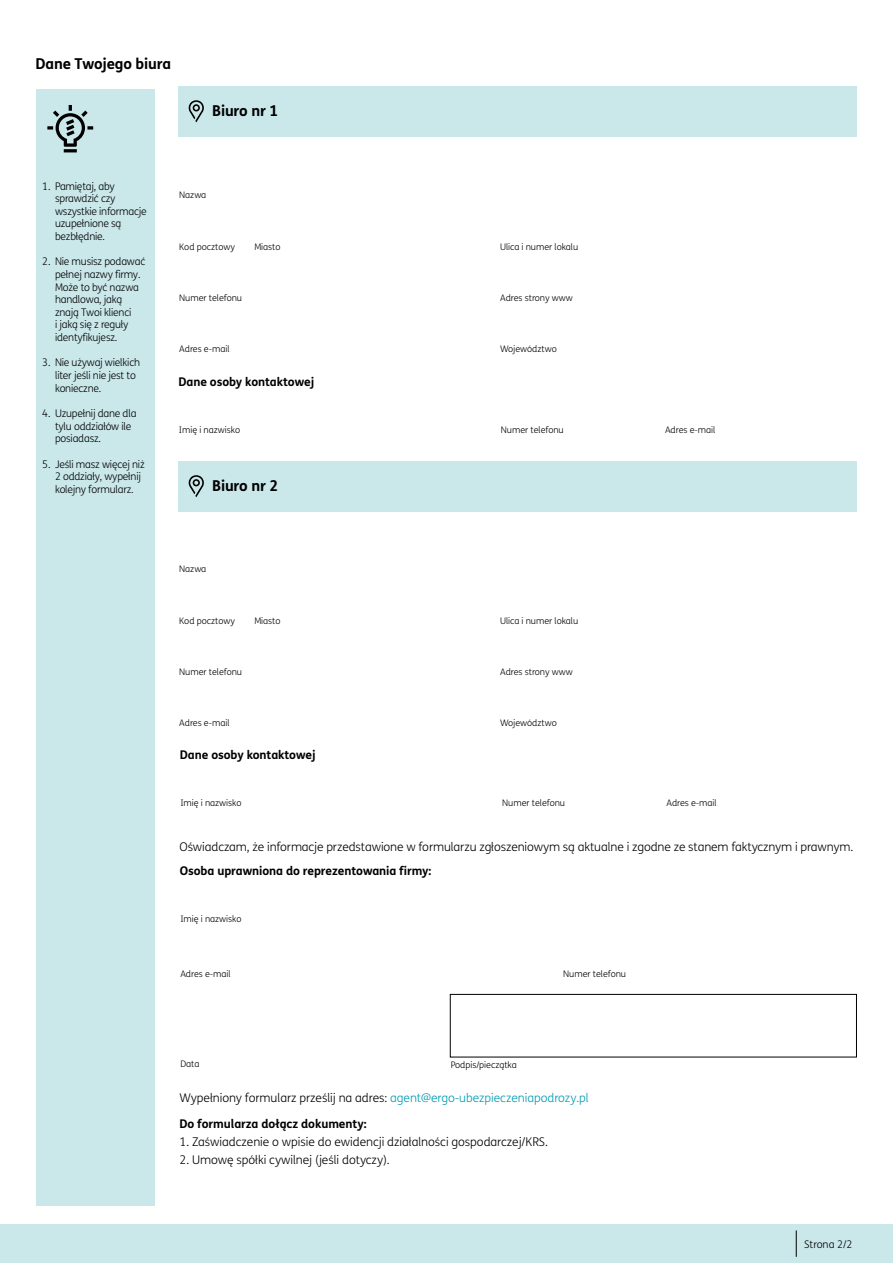
<style>
.page{position:relative;width:893px;height:1263px;background:#fff}
.page>*{position:absolute;margin:0;border:0;box-sizing:border-box;transform-origin:0 0}
.t1{font:700 15px "FS Me";letter-spacing:-.01em;color:#000}
.t2{font:300 12px "FS Me";letter-spacing:-.005em;color:#000}
.t3{font:700 12px "FS Me";letter-spacing:-.005em;color:#000}
.t4{font:300 10.5px/12.6px "FS Me";letter-spacing:-.02em;color:#000}
.t5{font:300 9px "FS Me";letter-spacing:-.005em;color:#000}
.s1{color:#009cb4}
</style>
<div class="page">
<div style="left:0;top:1225px;width:893px;height:38px;background:#cae7ea"></div>
<svg style="left:796px;top:1230px;width:1px;height:27px"></svg>
<div style="left:178px;top:86px;width:678px;height:51px;background:#cae7ea"></div>
<div style="left:178px;top:461px;width:678px;height:51px;background:#cae7ea"></div>
<div style="left:36px;top:89px;width:119px;height:1116px;background:#cae7ea"></div>
<svg style="left:47px;top:105px;width:46px;height:47px"></svg>
<svg style="left:188px;top:100px;width:16px;height:22px"></svg>
<svg style="left:188px;top:475px;width:16px;height:22px"></svg>
<div style="left:450px;top:994px;width:407px;height:63px;border:1px solid #000"></div>
<h1 class="t1" style="left:36px;top:52px;width:137px">Dane Twojego biura</h1>
<h1 class="t1" style="left:212px;top:99px;width:68px">Biuro nr 1</h1>
<p class="t4" style="left:55px;top:179px;width:93px;text-indent:-13px">1. Pamiętaj, aby sprawdzić czy wszystkie informacje uzupełnione są bezbłędnie.</p>
<p class="t4" style="left:55px;top:255px;width:92px;text-indent:-13px">2. Nie musisz podawać pełnej nazwy firmy.<br>Może to być nazwa handlowa, jaką znają Twoi klienci<br>i jaką się z reguły identyfikujesz.</p>
<p class="t4" style="left:55px;top:356px;width:87px;text-indent:-13px">3. Nie używaj wielkich liter jeśli nie jest to konieczne.</p>
<p class="t4" style="left:55px;top:407px;width:83px;text-indent:-13px">4. Uzupełnij dane dla tylu oddziałów ile posiadasz.</p>
<p class="t4" style="left:55px;top:457px;width:91px;text-indent:-13px">5. Jeśli masz więcej niż<br>2 oddziały, wypełnij kolejny formularz.</p>
<p class="t5" style="left:179px;top:189px;width:29px">Nazwa</p>
<p class="t5" style="left:179px;top:241px;width:57px">Kod pocztowy</p>
<p class="t5" style="left:254px;top:241px;width:28px">Miasto</p>
<p class="t5" style="left:500px;top:241px;width:80px">Ulica i numer lokalu</p>
<p class="t5" style="left:179px;top:292px;width:64px">Numer telefonu</p>
<p class="t5" style="left:500px;top:292px;width:74px">Adres strony www</p>
<p class="t5" style="left:179px;top:343px;width:52px">Adres e-mail</p>
<p class="t5" style="left:500px;top:343px;width:58px">Województwo</p>
<p class="t3" style="left:178px;top:372px;width:137px">Dane osoby kontaktowej</p>
<p class="t5" style="left:179px;top:423px;width:63px">Imię i nazwisko</p>
<p class="t5" style="left:501px;top:423px;width:64px">Numer telefonu</p>
<p class="t5" style="left:665px;top:423px;width:52px">Adres e-mail</p>
<h1 class="t1" style="left:212px;top:474px;width:68px">Biuro nr 2</h1>
<p class="t5" style="left:179px;top:562px;width:29px">Nazwa</p>
<p class="t5" style="left:179px;top:614px;width:57px">Kod pocztowy</p>
<p class="t5" style="left:254px;top:614px;width:28px">Miasto</p>
<p class="t5" style="left:500px;top:614px;width:80px">Ulica i numer lokalu</p>
<p class="t5" style="left:179px;top:665px;width:64px">Numer telefonu</p>
<p class="t5" style="left:500px;top:665px;width:74px">Adres strony www</p>
<p class="t5" style="left:179px;top:716px;width:52px">Adres e-mail</p>
<p class="t5" style="left:500px;top:716px;width:58px">Województwo</p>
<p class="t3" style="left:180px;top:745px;width:137px">Dane osoby kontaktowej</p>
<p class="t5" style="left:180px;top:796px;width:63px">Imię i nazwisko</p>
<p class="t5" style="left:502px;top:796px;width:64px">Numer telefonu</p>
<p class="t5" style="left:666px;top:796px;width:52px">Adres e-mail</p>
<p class="t2" style="left:180px;top:839px;width:675px">Oświadczam, że informacje przedstawione w formularzu zgłoszeniowym są aktualne i zgodne ze stanem faktycznym i prawnym.</p>
<p class="t3" style="left:180px;top:862px;width:253px">Osoba uprawniona do reprezentowania firmy:</p>
<p class="t5" style="left:180px;top:913px;width:63px">Imię i nazwisko</p>
<p class="t5" style="left:180px;top:968px;width:52px">Adres e-mail</p>
<p class="t5" style="left:563px;top:968px;width:64px">Numer telefonu</p>
<p class="t5" style="left:180px;top:1058px;width:21px">Data</p>
<p class="t5" style="left:451px;top:1058px;width:68px">Podpis/pieczątka</p>
<p class="t2" style="left:180px;top:1089px;width:411px">Wypełniony formularz prześlij na adres: <span class="s1">agent@ergo-ubezpieczeniapodrozy.pl</span></p>
<p class="t3" style="left:180px;top:1114px;width:189px">Do formularza dołącz dokumenty:</p>
<p class="t2" style="left:180px;top:1133px;width:370px">1. Zaświadczenie o wpisie do ewidencji działalności gospodarczej/KRS.</p>
<p class="t2" style="left:180px;top:1151px;width:212px">2. Umowę spółki cywilnej (jeśli dotyczy).</p>
<p class="t4" style="left:804px;top:1237px;width:50px">Strona 2/2</p>
</div>
